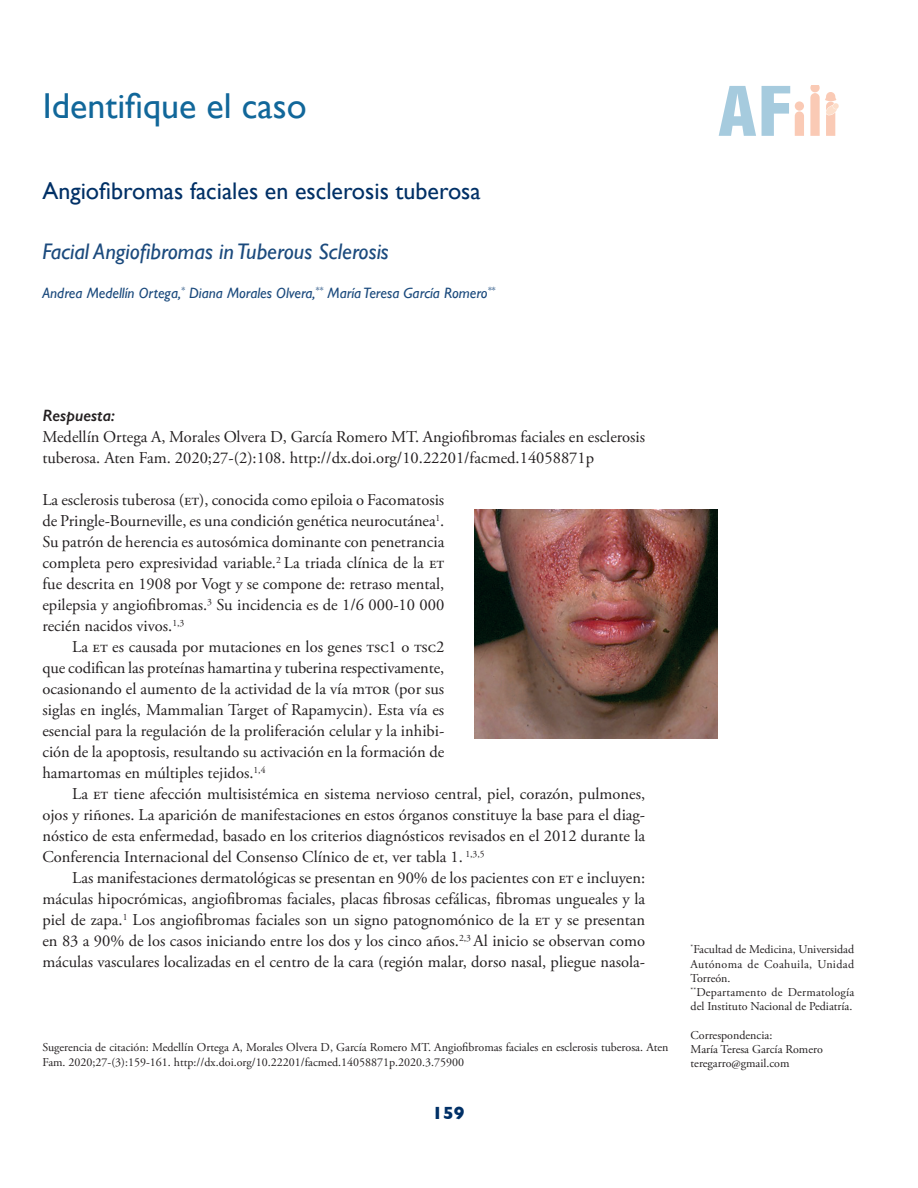
<style>
.page{position:relative;width:918px;height:1188px;background:#fff}
.page>*{position:absolute;margin:0;border:0;box-sizing:border-box;transform-origin:0 0}
.t1{font:36px "Gill Sans";color:#11679a}
.t2{font:24px "Gill Sans";color:#003066}
.t3{font:italic 22.5px "Gill Sans";color:#1b4a7d}
.t4{font:700 18px "Gill Sans";color:#003066}
.t5{font:16.5px/21px "Adobe Garamond Pro";color:#231f20;text-align:justify}
.t6{font:italic 600 16.5px "Gill Sans";color:#231f20}
.t7{font:italic 15px "Gill Sans";color:#1b4a7d}
.t8{font:12px/14.2px "Adobe Garamond Pro";color:#231f20}
</style>
<div class="page">
<svg style="left:719px;top:86px;width:37px;height:50px"></svg>
<svg style="left:762px;top:86px;width:42px;height:50px"></svg>
<svg style="left:810px;top:86px;width:29px;height:50px"></svg>
<img style="left:474px;top:510px;width:243px;height:228px">
<h1 class="t1" style="left:43px;top:84px;width:265px">Identifique el caso</h1>
<h2 class="t2" style="left:42px;top:176px;width:440px">Angiofibromas faciales en esclerosis tuberosa</h2>
<h3 class="t3" style="left:42px;top:238px;width:348px">Facial Angiofibromas in Tuberous Sclerosis</h3>
<p class="t7" style="left:42px;top:284px;width:455px">Andrea Medellín Ortega,<sup>*</sup> Diana Morales Olvera,<sup>**</sup> María Teresa García Romero<sup>**</sup></p>
<p class="t6" style="left:42px;top:406px;width:74px">Respuesta:</p>
<p class="t5" style="left:42px;top:427px;width:604px">Medellín Ortega A, Morales Olvera D, García Romero MT. Angiofibromas faciales en esclerosis tuberosa. Aten Fam. 2020;27-(2):108. http://dx.doi.org/10.22201/facmed.14058871p</p>
<p class="t5" style="left:42px;top:490px;width:404px">La esclerosis tuberosa (et), conocida como epiloia o Facomatosis de Pringle-Bourneville, es una condición genética neurocutánea<sup>1</sup>.<br>Su patrón de herencia es autosómica dominante con penetrancia completa pero expresividad variable.<sup>2</sup> La triada clínica de la et fue descrita en 1908 por Vogt y se compone de: retraso mental, epilepsia y angiofibromas.<sup>3</sup> Su incidencia es de 1/6 000-10 000 recién nacidos vivos.<sup>1,3</sup></p>
<p class="t5" style="left:42px;top:637px;width:403px;text-indent:30px">La et es causada por mutaciones en los genes tsc1 o tsc2 que codifican las proteínas hamartina y tuberina respectivamente, ocasionando el aumento de la actividad de la vía mtor (por sus siglas en inglés, Mammalian Target of Rapamycin). Esta vía es esencial para la regulación de la proliferación celular y la inhibi&shy;ción de la apoptosis, resultando su activación en la formación de hamartomas en múltiples tejidos.<sup>1,4</sup></p>
<p class="t5" style="left:42px;top:784px;width:604px;text-indent:30px">La et tiene afección multisistémica en sistema nervioso central, piel, corazón, pulmones, ojos y riñones. La aparición de manifestaciones en estos órganos constituye la base para el diag&shy;nóstico de esta enfermedad, basado en los criterios diagnósticos revisados en el 2012 durante la Conferencia Internacional del Consenso Clínico de et, ver tabla 1. <sup>1,3,5</sup></p>
<p class="t5" style="left:42px;top:868px;width:604px;text-indent:30px">Las manifestaciones dermatológicas se presentan en 90% de los pacientes con et e incluyen: máculas hipocrómicas, angiofibromas faciales, placas fibrosas cefálicas, fibromas ungueales y la piel de zapa.<sup>1</sup> Los angiofibromas faciales son un signo patognomónico de la et y se presentan en 83 a 90% de los casos iniciando entre los dos y los cinco años.<sup>2,3</sup> Al inicio se observan como máculas vasculares localizadas en el centro de la cara (región malar, dorso nasal, pliegue nasola-</p>
<p class="t8" style="left:42px;top:1040px;width:628px;line-height:15px">Sugerencia de citación: Medellín Ortega A, Morales Olvera D, García Romero MT. Angiofibromas faciales en esclerosis tuberosa. Aten<br>Fam. 2020;27-(3):159-161. http://dx.doi.org/10.22201/facmed.14058871p.2020.3.75900</p>
<p class="t4" style="left:432px;top:1099px;width:34px">159</p>
<p class="t8" style="left:691px;top:943px;width:165px"><sup>*</sup>Facultad de Medicina, Universidad<br>Autónoma de Coahuila, Unidad<br>Torreón.<br><sup>**</sup>Departamento de Dermatología del Instituto Nacional de Pediatría.</p>
<p class="t8" style="left:691px;top:1028px;width:134px">Correspondencia:<br>María Teresa García Romero teregarro@gmail.com</p>
</div>
